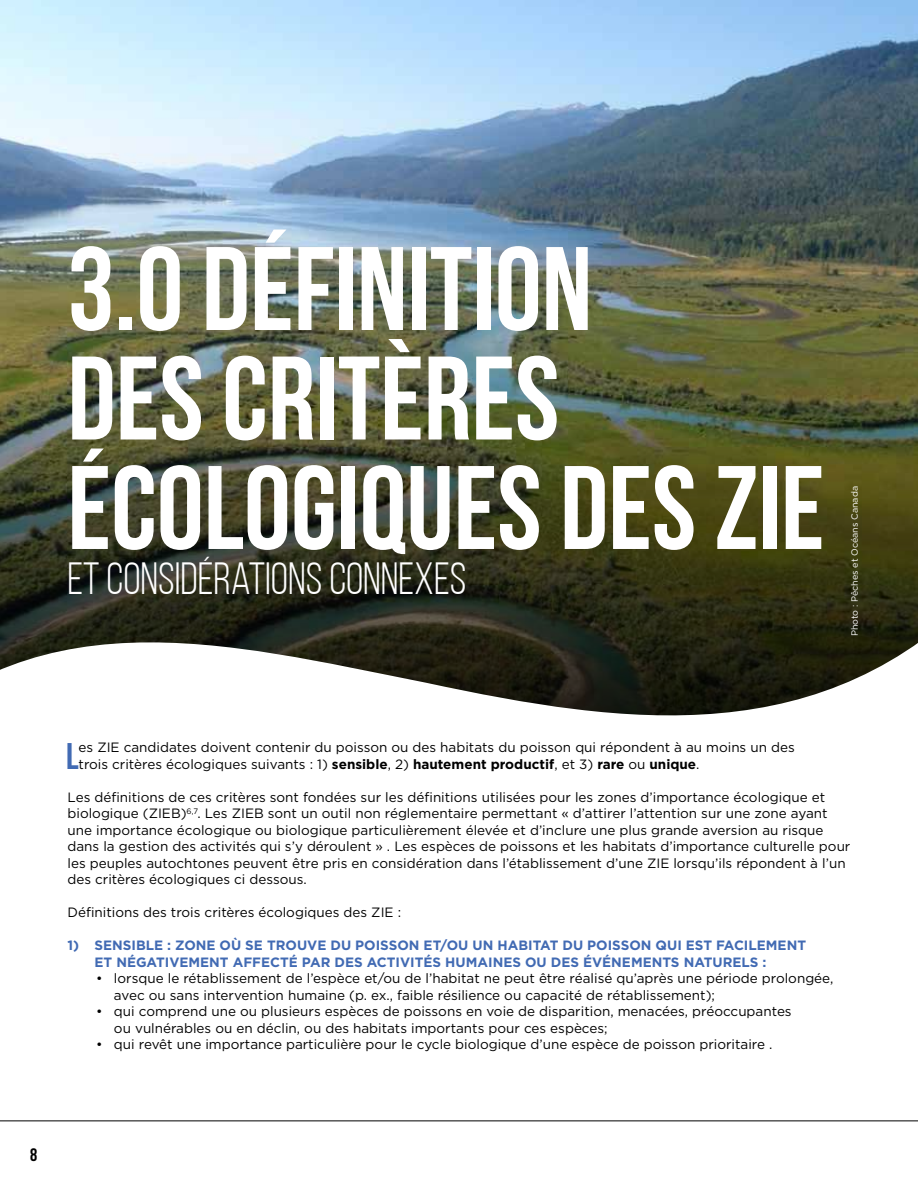
<style>
.page{position:relative;width:918px;height:1188px;background:#fff}
.page>*{position:absolute;margin:0;border:0;box-sizing:border-box;transform-origin:0 0}
.t1{font:700 118.5px/109.5px "Bebas Neue";color:#fff}
.t2{font:45px "Bebas Neue";color:#fff}
.t3{font:700 37.05px "Bebas Neue";color:#416ab3}
.t4{font:700 18px "Bebas Neue";color:#000}
.t5{font:13.5px/16.5px "Gotham";color:#000}
.t6{font:700 13.5px/16.5px "Gotham";color:#416ab3}
.t7{font:9px "Gotham";color:#fff}
.s1{font-weight:700}
</style>
<div class="page">
<hr style="left:0;top:1120px;width:918px;height:1px;background:#000">
<img style="left:0;top:0;width:918px;height:402px">
<svg style="left:0;top:402px;width:918px;height:185px;background:#434625"></svg>
<svg style="left:0;top:587px;width:918px;height:61px;background:#272819"></svg>
<svg style="left:0;top:648px;width:911px;height:68px"></svg>
<h2 class="t1" style="left:68px;top:233px;width:759px">3.0 DÉFINITION<br>DES CRITÈRES<br>ÉCOLOGIQUES DES ZIE</h2>
<h2 class="t2" style="left:68px;top:554px;width:401px">ET CONSIDÉRATIONS CONNEXES</h2>
<p class="t7" style="left:849px;top:636px;width:152px;rotate:-90deg">Photo : Pêches et Océans Canada</p>
<p class="t3" style="left:66px;top:736px;width:14px">L</p>
<p class="t5" style="left:79px;top:739px;width:718px">es ZIE candidates doivent contenir du poisson ou des habitats du poisson qui répondent à au moins un des trois critères écologiques suivants : 1) <span class="s1">sensible</span>, 2) <span class="s1">hautement productif</span>, et 3) <span class="s1">rare</span> ou <span class="s1">unique</span>.</p>
<p class="t5" style="left:67px;top:788px;width:762px">Les défnitions de ces critères sont fondées sur les défnitions utilisées pour les zones d’importance écologique et biologique (ZIEB)<sup>6,7</sup>. Les ZIEB sont un outil non réglementaire permettant « d’attirer l’attention sur une zone ayant</p>
<p class="t5" style="left:68px;top:821px;width:784px">une importance écologique ou biologique particulièrement élevée et d’inclure une plus grande aversion au risque dans la gestion des activités qui s’y déroulent » . Les espèces de poissons et les habitats d’importance culturelle pour les peuples autochtones peuvent être pris en considération dans l’établissement d’une ZIE lorsqu’ils répondent à l’un des critères écologiques ci dessous.</p>
<p class="t5" style="left:68px;top:904px;width:335px">Défnitions des trois critères écologiques des ZIE :</p>
<p class="t6" style="left:68px;top:937px;width:13px">1)</p>
<p class="t6" style="left:95px;top:937px;width:713px">SENSIBLE : ZONE OÙ SE TROUVE DU POISSON ET/OU UN HABITAT DU POISSON QUI EST FACILEMENT<br>ET NÉGATIVEMENT AFFECTÉ PAR DES ACTIVITÉS HUMAINES OU DES ÉVÉNEMENTS NATURELS :</p>
<p class="t5" style="left:114px;top:970px;width:721px;text-indent:-18px">• lorsque le rétablissement de l’espèce et/ou de l’habitat ne peut être réalisé qu’après une période prolongée, avec ou sans intervention humaine (p. ex., faible résilience ou capacité de rétablissement);</p>
<p class="t5" style="left:114px;top:1003px;width:679px;text-indent:-18px">• qui comprend une ou plusieurs espèces de poissons en voie de disparition, menacées, préoccupantes ou vulnérables ou en déclin, ou des habitats importants pour ces espèces;</p>
<p class="t5" style="left:96px;top:1036px;width:678px">• qui revêt une importance particulière pour le cycle biologique d’une espèce de poisson prioritaire .</p>
<h3 class="t4" style="left:30px;top:1145px;width:9px">8</h3>
</div>
